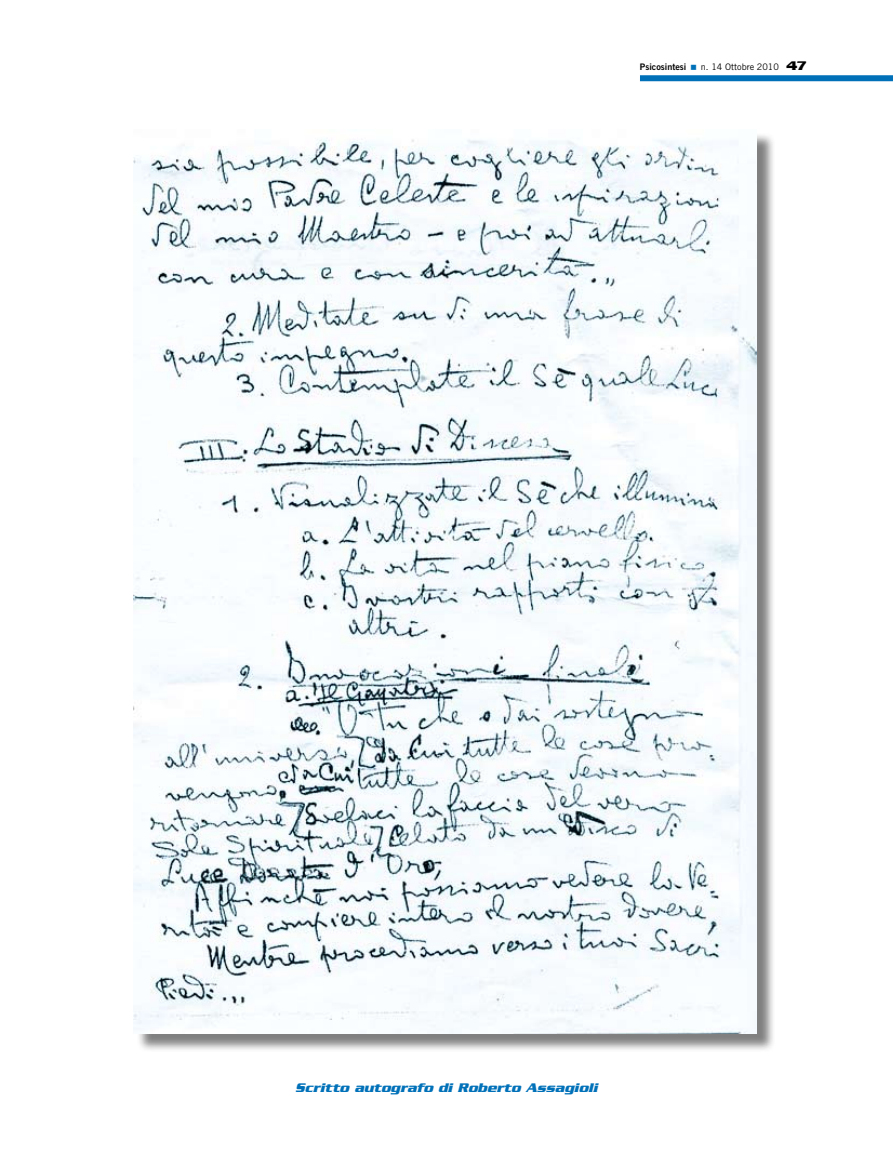
<style>
.page{position:relative;width:893px;height:1170px;background:#fff}
.page>*{position:absolute;margin:0;border:0;box-sizing:border-box;transform-origin:0 0}
.t1{font:italic 700 13.5px "Serpentine";color:#0071b9}
.t2{font:9px "Trade Gothic";color:#000}
.t3{font:9px "Trade Gothic Bold Two";color:#000}
.s1{font-family:"Serpentine";font-weight:700;font-size:13.5px}
</style>
<div class="page">
<div style="left:640px;top:75px;width:253px;height:6px;background:#0071b9"></div>
<div style="left:136px;top:132px;width:639px;height:920px;background:#000;opacity:.5"></div>
<img style="left:134px;top:132px;width:623px;height:901px">
<p class="t3" style="left:640px;top:61px;width:48px">Psicosintesi</p>
<p class="t2" style="left:701px;top:61px;width:107px">n. 14 Ottobre 2010 <span class="s1">47</span></p>
<p class="t1" style="left:295px;top:1079px;width:304px">Scritto autografo di Roberto Assagioli</p>
</div>
